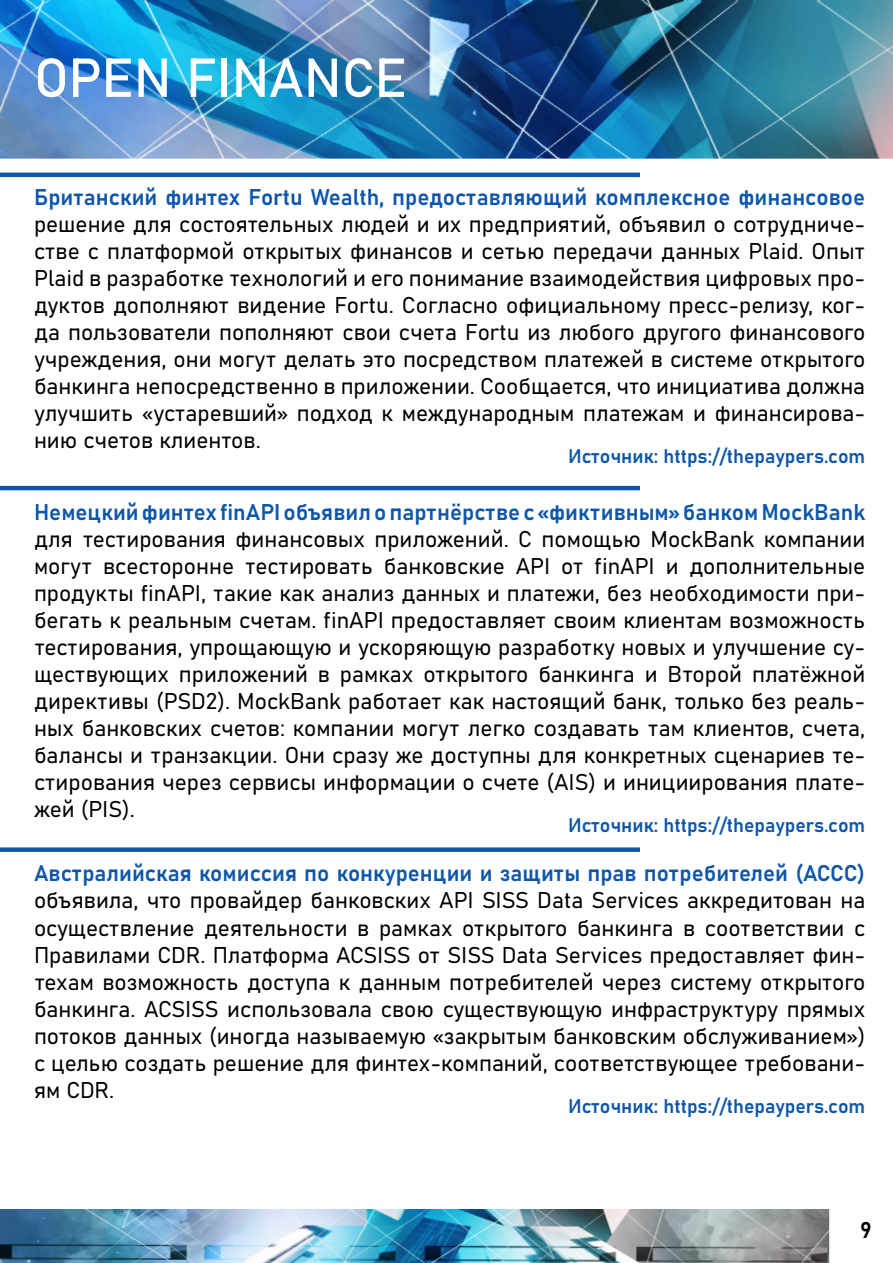
<style>
.page{position:relative;width:893px;height:1263px;background:#fff}
.page>*{position:absolute;margin:0;border:0;box-sizing:border-box;transform-origin:0 0}
.t1{font:54px "Bahnschrift";color:#fff}
.t2{font:22.5px/27px "Bahnschrift";color:#000;text-align:justify}
.t3{font:22.5px "Bahnschrift";color:#0d57ab}
.t4{font:19.5px "Bahnschrift";color:#0d57ab}
</style>
<div class="page">
<img style="left:0;top:1209px;width:829px;height:54px">
<hr style="left:0;top:173px;width:640px;height:4px;background:#0d57ab">
<hr style="left:0;top:486px;width:640px;height:4px;background:#0d57ab">
<div style="left:0;top:847px;width:640px;height:5px;background:#0d57ab"></div>
<img style="left:0;top:0;width:893px;height:159px">
<h1 class="t1" style="left:34px;top:37px;width:374px">OPEN FINANCE</h1>
<p class="t3" style="left:34px;top:179px;width:833px">Британский финтех Fortu Wealth, предоставляющий комплексное финансовое</p>
<p class="t2" style="left:34px;top:209px;width:833px">решение для состоятельных людей и их предприятий, объявил о сотрудниче&shy;стве с платформой открытых финансов и сетью передачи данных Plaid. Опыт Plaid в разработке технологий и его понимание взаимодействия цифровых про&shy;дуктов дополняют видение Fortu. Согласно официальному пресс-релизу, ког&shy;да пользователи пополняют свои счета Fortu из любого другого финансового учреждения, они могут делать это посредством платежей в системе открытого банкинга непосредственно в приложении. Сообщается, что инициатива должна улучшить «устаревший» подход к международным платежам и финансирова&shy;нию счетов клиентов.</p>
<p class="t4" style="left:568px;top:441px;width:299px">Источник: https://thepaypers.com</p>
<p class="t3" style="left:34px;top:495px;width:833px">Немецкий финтех finAPI объявил о партнёрстве с «фиктивным» банком MockBank</p>
<p class="t2" style="left:34px;top:524px;width:833px">для тестирования финансовых приложений. С помощью MockBank компании могут всесторонне тестировать банковские API от finAPI и дополнительные продукты finAPI, такие как анализ данных и платежи, без необходимости при&shy;бегать к реальным счетам. finAPI предоставляет своим клиентам возможность тестирования, упрощающую и ускоряющую разработку новых и улучшение су&shy;ществующих приложений в рамках открытого банкинга и Второй платёжной директивы (PSD2). MockBank работает как настоящий банк, только без реаль&shy;ных банковских счетов: компании могут легко создавать там клиентов, счета, балансы и транзакции. Они сразу же доступны для конкретных сценариев те&shy;стирования через сервисы информации о счете (AIS) и инициирования плате&shy;жей (PIS).</p>
<p class="t4" style="left:568px;top:811px;width:299px">Источник: https://thepaypers.com</p>
<p class="t3" style="left:34px;top:856px;width:833px">Австралийская комиссия по конкуренции и защиты прав потребителей (ACCC)</p>
<p class="t2" style="left:34px;top:885px;width:833px">объявила, что провайдер банковских API SISS Data Services аккредитован на осуществление деятельности в рамках открытого банкинга в соответствии с Правилами CDR. Платформа ACSISS от SISS Data Services предоставляет фин&shy;техам возможность доступа к данным потребителей через систему открытого банкинга. ACSISS использовала свою существующую инфраструктуру прямых потоков данных (иногда называемую «закрытым банковским обслуживанием») с целью создать решение для финтех-компаний, соответствующее требовани&shy;ям CDR.</p>
<p class="t4" style="left:568px;top:1091px;width:299px">Источник: https://thepaypers.com</p>
<p class="t2" style="left:860px;top:1215px;width:13px">9</p>
</div>
